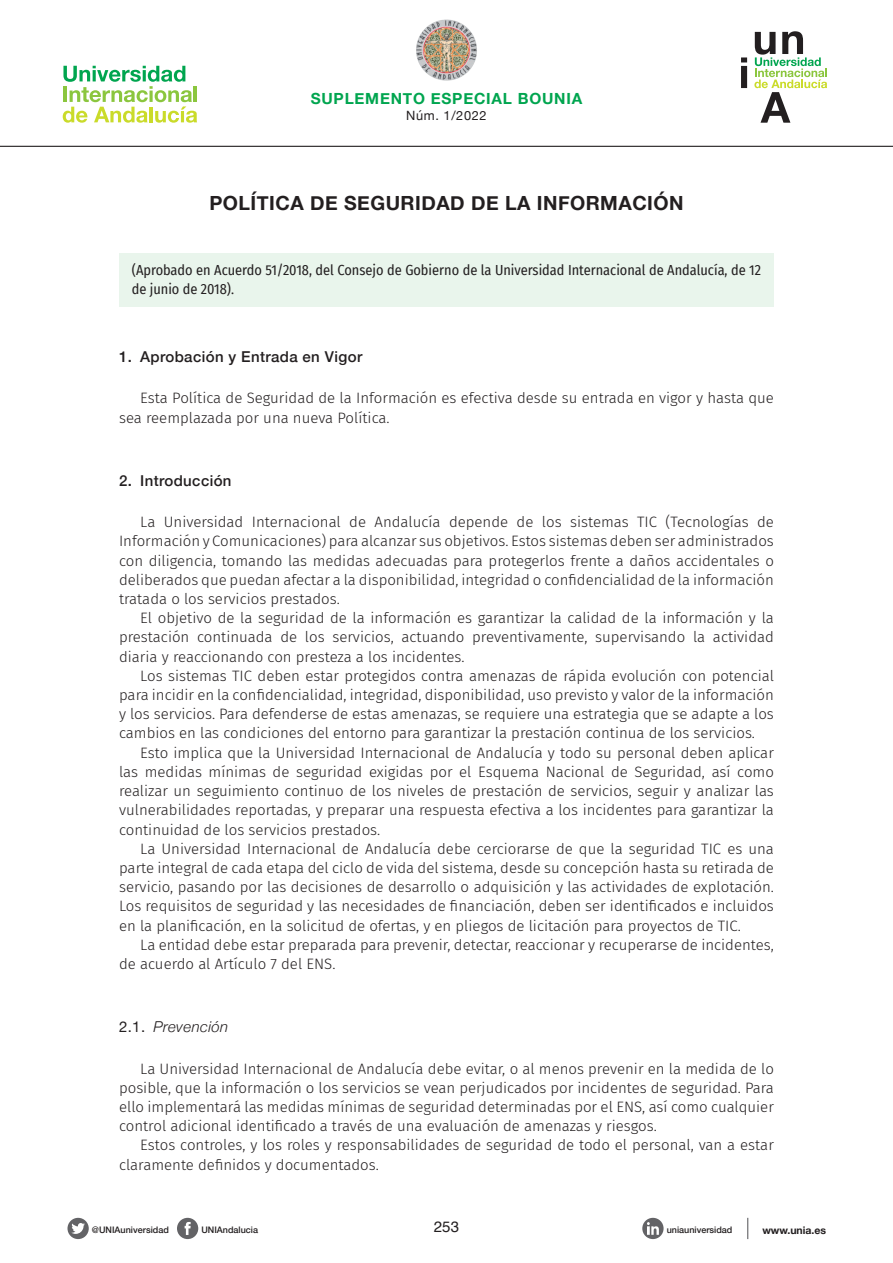
<style>
.page{position:relative;width:893px;height:1263px;background:#fff}
.page>*{position:absolute;margin:0;border:0;box-sizing:border-box;transform-origin:0 0}
._10_REGLAMENTO{font:700 19.5px "Helvetica Neue";letter-spacing:.025em;color:#231f20}
.t1{font:700 15.3px "Helvetica Neue";letter-spacing:.05em;color:#00a54f}
._00_bsc{font:300 15px/19.2px "Fira Sans";color:#231f20;text-align:justify}
._40_enunc_1{font:500 15px "Helvetica Neue";letter-spacing:.025em;color:#231f20}
._41_enunc_2{font:italic 300 15px "Helvetica Neue";letter-spacing:.025em;color:#231f20}
.t2{font:15px "Helvetica";color:#231f20}
._11_aprobado{font:14.25px/19.5px "Fira Sans Condensed";color:#231f20}
.t3{font:12.75px "Helvetica Neue";letter-spacing:.05em;color:#231f20}
.t4{font:700 10.5px "Helvetica Neue";color:#231f20}
.t5{font:500 9px "Helvetica Neue";color:#231f20}
.s1{font-weight:400;font-style:normal}
</style>
<div class="page">
<hr style="left:0;top:146px;width:893px;height:1px;background:#231f20">
<svg style="left:741px;top:57px;width:6px;height:31px"></svg>
<svg style="left:754px;top:31px;width:73px;height:92px"></svg>
<svg style="left:63px;top:66px;width:134px;height:57px"></svg>
<div style="left:67px;top:1218px;width:22px;height:21px;background:#636366;border-radius:50%"></div>
<div style="left:177px;top:1218px;width:21px;height:21px;background:#636366;border-radius:50%"></div>
<svg style="left:71px;top:1223px;width:14px;height:11px"></svg>
<svg style="left:185px;top:1222px;width:6px;height:13px"></svg>
<div style="left:642px;top:1218px;width:22px;height:21px;background:#636366;border-radius:50%"></div>
<svg style="left:647px;top:1222px;width:12px;height:13px"></svg>
<svg style="left:747px;top:1218px;width:1px;height:21px"></svg>
<img style="left:420px;top:19px;width:27px;height:16px">
<div style="left:119px;top:253px;width:655px;height:54px;background:#e9f5ec"></div>
<p class="t1" style="left:311px;top:87px;width:273px">SUPLEMENTO ESPECIAL BOUNIA</p>
<p class="t3" style="left:406px;top:107px;width:82px">Núm. 1/2022</p>
<p class="_10_REGLAMENTO" style="left:209px;top:188px;width:476px">POLÍTICA DE SEGURIDAD DE LA INFORMACIÓN</p>
<p class="_11_aprobado" style="left:132px;top:260px;width:631px">(Aprobado en Acuerdo 51/2018, del Consejo de Gobierno de la Universidad Internacional de Andalucía, de 12 de junio de 2018).</p>
<p class="_40_enunc_1" style="left:119px;top:344px;width:245px">1. Aprobación y Entrada en Vigor</p>
<p class="_00_bsc" style="left:119px;top:388px;width:656px;text-indent:21px">Esta Política de Seguridad de la Información es efectiva desde su entrada en vigor y hasta que sea reemplazada por una nueva Política.</p>
<p class="_40_enunc_1" style="left:119px;top:468px;width:114px">2. Introducción</p>
<p class="_00_bsc" style="left:119px;top:512px;width:656px;text-indent:21px">La Universidad Internacional de Andalucía depende de los sistemas TIC (Tecnologías de Información y Comunicaciones) para alcanzar sus objetivos. Estos sistemas deben ser administrados con diligencia, tomando las medidas adecuadas para protegerlos frente a daños accidentales o deliberados que puedan afectar a la disponibilidad, integridad o confidencialidad de la información tratada o los servicios prestados.</p>
<p class="_00_bsc" style="left:119px;top:608px;width:656px;text-indent:21px">El objetivo de la seguridad de la información es garantizar la calidad de la información y la prestación continuada de los servicios, actuando preventivamente, supervisando la actividad diaria y reaccionando con presteza a los incidentes.</p>
<p class="_00_bsc" style="left:119px;top:666px;width:656px;text-indent:21px">Los sistemas TIC deben estar protegidos contra amenazas de rápida evolución con potencial para incidir en la confidencialidad, integridad, disponibilidad, uso previsto y valor de la información y los servicios. Para defenderse de estas amenazas, se requiere una estrategia que se adapte a los cambios en las condiciones del entorno para garantizar la prestación continua de los servicios.</p>
<p class="_00_bsc" style="left:119px;top:743px;width:656px;text-indent:21px">Esto implica que la Universidad Internacional de Andalucía y todo su personal deben aplicar las medidas mínimas de seguridad exigidas por el Esquema Nacional de Seguridad, así como realizar un seguimiento continuo de los niveles de prestación de servicios, seguir y analizar las vulnerabilidades reportadas, y preparar una respuesta efectiva a los incidentes para garantizar la continuidad de los servicios prestados.</p>
<p class="_00_bsc" style="left:119px;top:839px;width:656px;text-indent:21px">La Universidad Internacional de Andalucía debe cerciorarse de que la seguridad TIC es una parte integral de cada etapa del ciclo de vida del sistema, desde su concepción hasta su retirada de servicio, pasando por las decisiones de desarrollo o adquisición y las actividades de explotación.<br>Los requisitos de seguridad y las necesidades de financiación, deben ser identificados e incluidos en la planificación, en la solicitud de ofertas, y en pliegos de licitación para proyectos de TIC.</p>
<p class="_00_bsc" style="left:119px;top:935px;width:656px;text-indent:21px">La entidad debe estar preparada para prevenir, detectar, reaccionar y recuperarse de incidentes, de acuerdo al Artículo 7 del ENS.</p>
<p class="_41_enunc_2" style="left:119px;top:1015px;width:111px"><span class="s1">2.1.</span> Prevención</p>
<p class="_00_bsc" style="left:119px;top:1059px;width:656px;text-indent:21px">La Universidad Internacional de Andalucía debe evitar, o al menos prevenir en la medida de lo posible, que la información o los servicios se vean perjudicados por incidentes de seguridad. Para ello implementará las medidas mínimas de seguridad determinadas por el ENS, así como cualquier control adicional identificado a través de una evaluación de amenazas y riesgos.</p>
<p class="_00_bsc" style="left:119px;top:1135px;width:656px;text-indent:21px">Estos controles, y los roles y responsabilidades de seguridad de todo el personal, van a estar claramente definidos y documentados.</p>
<p class="t5" style="left:92px;top:1222px;width:78px">@UNIAuniversidad</p>
<p class="t5" style="left:201px;top:1222px;width:58px">UNIAndalucia</p>
<p class="t2" style="left:434px;top:1215px;width:27px">253</p>
<p class="t5" style="left:667px;top:1222px;width:67px">uniauniversidad</p>
<p class="t4" style="left:762px;top:1221px;width:65px">www.unia.es</p>
</div>
